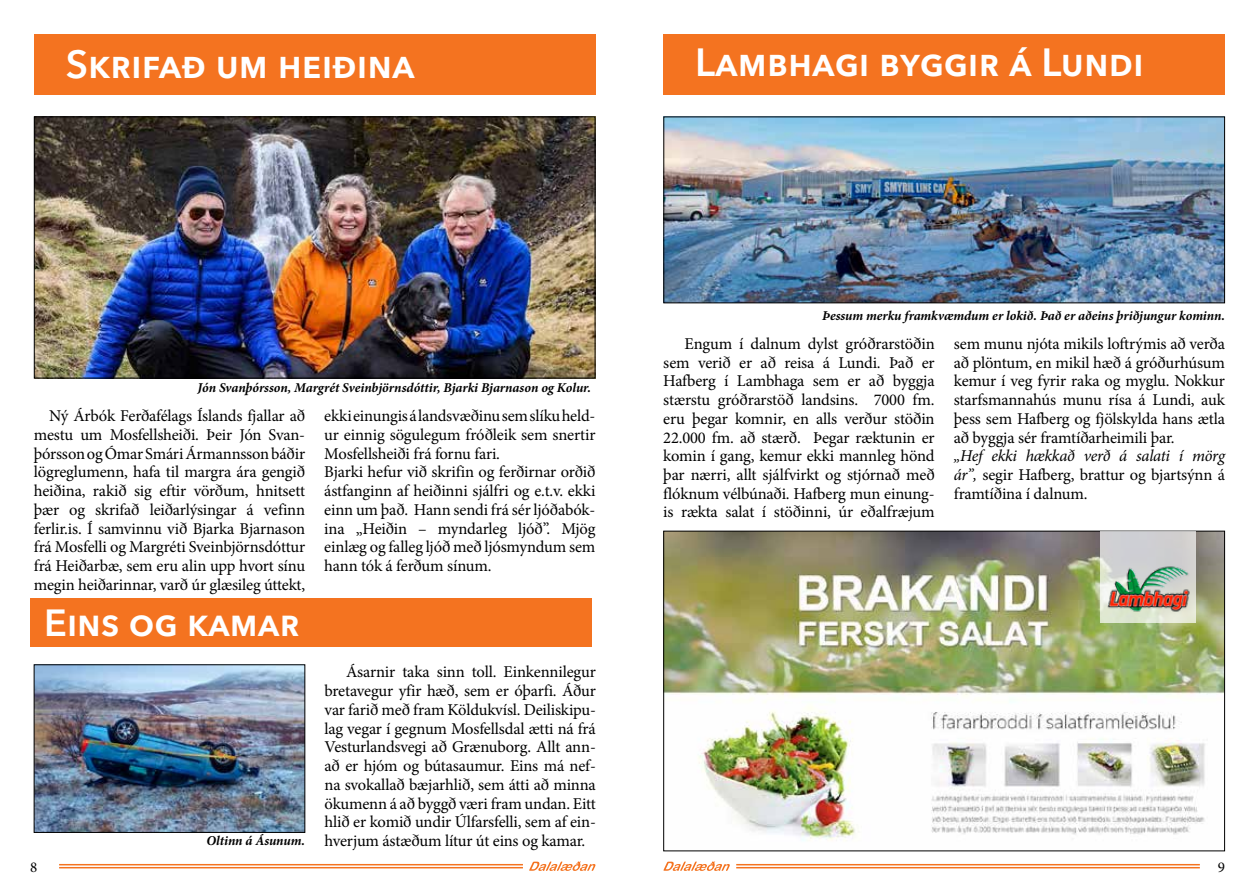
<style>
.page{position:relative;width:1259px;height:893px;background:#fff}
.page>*{position:absolute;margin:0;border:0;box-sizing:border-box;transform-origin:0 0}
.t1{font:600 39px "Avenir Next LT Pro";color:#fff}
.t2{font:600 37.5px "Avenir Next LT Pro";color:#fff}
.t3{font:16.5px/18.8px "Minion Pro";letter-spacing:-.01em;color:#000;text-align:justify}
.t4{font:15px "Minion Pro";color:#000}
.t5{font:italic 700 13.5px "Minion Pro";letter-spacing:-.005em;color:#000}
.s1{font-weight:700;font-style:italic;font-size:13.5px}
.s2{font-style:italic}
</style>
<div class="page">
<hr style="left:59px;top:867px;width:464px;height:1px;background:#f47320">
<hr style="left:59px;top:864px;width:464px;height:1px;background:#f47320">
<hr style="left:736px;top:867px;width:463px;height:1px;background:#f47320">
<hr style="left:736px;top:864px;width:463px;height:1px;background:#f47320">
<svg style="left:529px;top:861px;width:66px;height:10px"></svg>
<svg style="left:663px;top:861px;width:67px;height:10px"></svg>
<div style="left:663px;top:34px;width:562px;height:61px;background:#f47320"></div>
<img style="left:665px;top:119px;width:558px;height:182px">
<div style="left:663px;top:117px;width:562px;height:186px;border:1px solid #000"></div>
<div style="left:34px;top:34px;width:561px;height:61px;background:#f47320"></div>
<img style="left:36px;top:119px;width:557px;height:257px">
<div style="left:34px;top:117px;width:561px;height:261px;border:1px solid #000"></div>
<img style="left:665px;top:533px;width:558px;height:308px">
<div style="left:30px;top:598px;width:562px;height:49px;background:#f47320"></div>
<img style="left:36px;top:666px;width:267px;height:165px">
<div style="left:34px;top:664px;width:271px;height:169px;border:1px solid #000"></div>
<svg style="left:1100px;top:532px;width:95px;height:91px;background:#d5d6d3"></svg>
<img style="left:1106px;top:564px;width:85px;height:51px">
<h1 class="t1" style="left:66px;top:41px;width:350px">Skrifað um heiðina</h1>
<h1 class="t1" style="left:695px;top:39px;width:450px">Lambhagi byggir á Lundi</h1>
<p class="t5" style="left:198px;top:378px;width:395px">Jón Svanþórsson, Margrét Sveinbjörnsdóttir, Bjarki Bjarnason og Kolur.</p>
<p class="t3" style="left:34px;top:406px;width:273px;text-indent:15px">Ný Árbók Ferðafélags Íslands fjallar að mestu um Mosfellsheiði. Þeir Jón Svan&shy;þórsson og Ómar Smári Ármannsson báðir lögreglumenn, hafa til margra ára gengið heiðina, rakið sig eftir vörðum, hnitsett þær og skrifað leiðarlýsingar á vefinn ferlir.is. Í samvinnu við Bjarka Bjarnason frá Mosfelli og Margréti Sveinbjörnsdóttur frá Heiðarbæ, sem eru alin upp hvort sínu megin heiðarinnar, varð úr glæsileg úttekt,</p>
<p class="t3" style="left:324px;top:406px;width:273px;text-align:left">ekki einungis á landsvæðinu sem slíku held&shy;ur einnig sögulegum fróðleik sem snertir Mosfellsheiði frá fornu fari.<br>Bjarki hefur við skrifin og ferðirnar orðið ástfanginn af heiðinni sjálfri og e.t.v. ekki einn um það. Hann sendi frá sér ljóðabók&shy;ina „Heiðin – myndarleg ljóð”. Mjög einlæg og falleg ljóð með ljósmyndum sem hann tók á ferðum sínum.</p>
<h2 class="t2" style="left:44px;top:600px;width:257px">Eins og kamar</h2>
<p class="t3" style="left:346px;top:663px;width:251px">Ásarnir taka sinn toll. Einkennilegur</p>
<p class="t3" style="left:324px;top:681px;width:273px">bretavegur yfir hæð, sem er óþarfi. Áður</p>
<p class="t3" style="left:324px;top:700px;width:273px">var farið með fram Köldukvísl. Deiliskipu-</p>
<p class="t3" style="left:324px;top:719px;width:273px">lag vegar í gegnum Mosfellsdal ætti ná frá</p>
<p class="t3" style="left:324px;top:738px;width:273px">Vesturlandsvegi að Grænuborg. Allt ann-</p>
<p class="t3" style="left:324px;top:756px;width:273px">að er hjóm og bútasaumur. Eins má nef-</p>
<p class="t3" style="left:324px;top:775px;width:273px">na svokallað bæjarhlið, sem átti að minna</p>
<p class="t3" style="left:324px;top:794px;width:273px">ökumenn á að byggð væri fram undan. Eitt</p>
<p class="t3" style="left:324px;top:813px;width:273px">hlið er komið undir Úlfarsfelli, sem af ein-</p>
<p class="t3" style="left:206px;top:831px;width:380px"><span class="s1">Oltinn á Ásunum.</span> hverjum ástæðum lítur út eins og kamar.</p>
<p class="t5" style="left:822px;top:306px;width:404px">Þessum merku framkvæmdum er lokið. Það er aðeins þriðjungur kominn.</p>
<p class="t3" style="left:663px;top:334px;width:273px;text-indent:21px">Engum í dalnum dylst gróðrarstöðin sem verið er að reisa á Lundi. Það er Hafberg í Lambhaga sem er að byggja stærstu gróðrarstöð landsins. 7000 fm. eru þegar komnir, en alls verður stöðin 22.000 fm. að stærð. Þegar ræktunin er komin í gang, kemur ekki mannleg hönd þar nærri, allt sjálfvirkt og stjórnað með flóknum vélbúnaði. Hafberg mun einung&shy;is rækta salat í stöðinni, úr eðalfræjum</p>
<p class="t3" style="left:954px;top:334px;width:273px">sem munu njóta mikils loftrýmis að verða að plöntum, en mikil hæð á gróðurhúsum kemur í veg fyrir raka og myglu. Nokkur starfsmannahús munu rísa á Lundi, auk þess sem Hafberg og fjölskylda hans ætla að byggja sér framtíðarheimili þar.</p>
<p class="t3" style="left:954px;top:447px;width:273px"><span class="s2">„Hef ekki hækkað verð á salati í mörg ár”,</span> segir Hafberg, brattur og bjartsýnn á framtíðina í dalnum.</p>
<p class="t4" style="left:30px;top:857px;width:9px">8</p>
<p class="t4" style="left:1217px;top:857px;width:9px">9</p>
</div>
